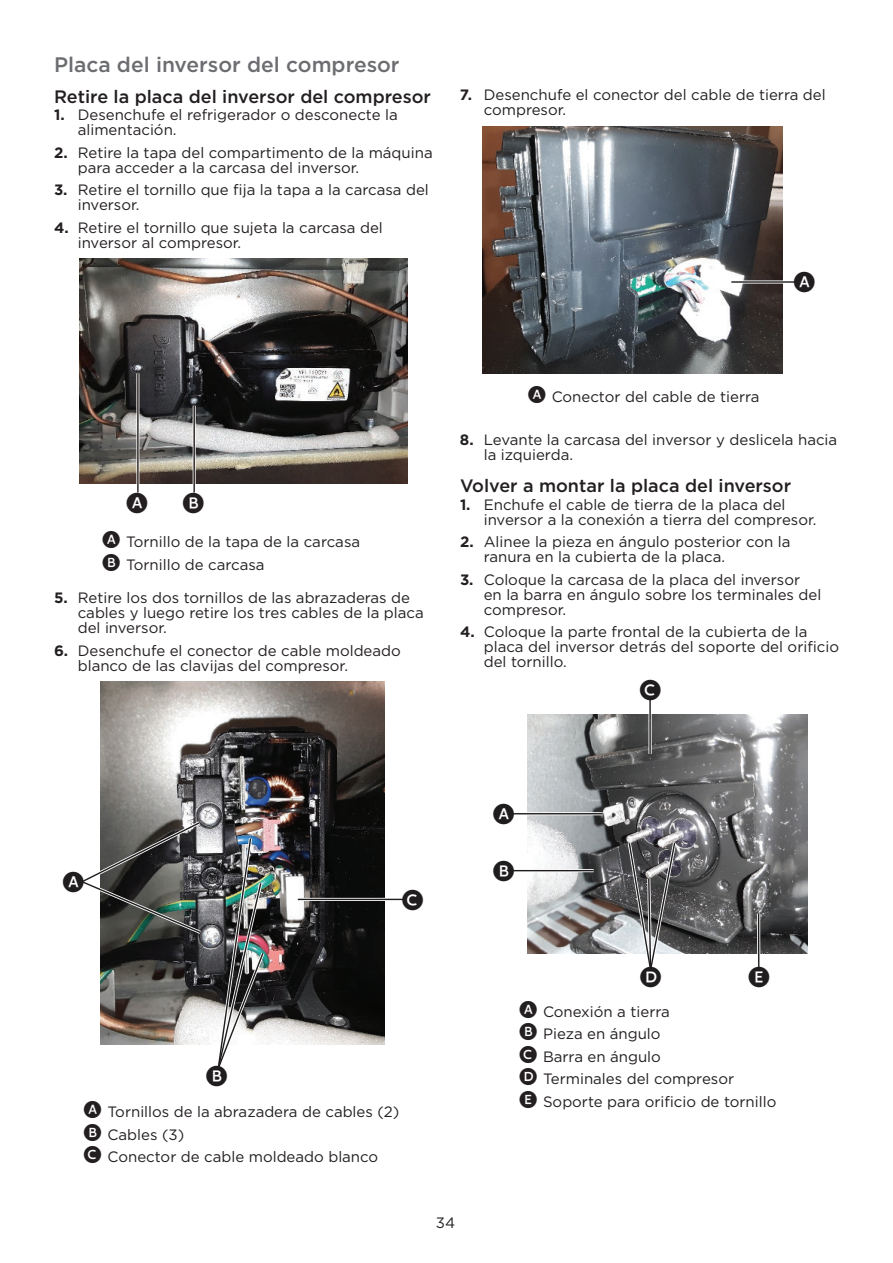
<style>
.page{position:relative;width:893px;height:1263px;background:#fff}
.page>*{position:absolute;margin:0;border:0;box-sizing:border-box;transform-origin:0 0}
.t1{font:27px/56.8px "LTC Circled Caps Filled";color:#201d1e}
.t2{font:27px "LTC Circled Caps Filled";color:#231f20}
.t3{font:500 21px "Gotham";color:#6c6d70}
.t4{font:500 18px "Gotham";color:#231f20}
.t5{font:15px/15px "Gotham";color:#231f20}
.s1{font-weight:700}
.s2{font-family:"LTC Circled Caps Filled";font-size:22.5px}
</style>
<div class="page">
<img style="left:79px;top:259px;width:329px;height:225px">
<hr style="left:193px;top:406px;width:3px;height:86px;background:#fff">
<hr style="left:193px;top:406px;width:2px;height:86px;background:#191210">
<hr style="left:136px;top:373px;width:3px;height:119px;background:#fff">
<hr style="left:137px;top:373px;width:2px;height:119px;background:#191210">
<img style="left:100px;top:681px;width:285px;height:363px">
<hr style="left:298px;top:898px;width:103px;height:3px;background:#fff">
<hr style="left:298px;top:899px;width:106px;height:1px;background:#201d1e">
<svg style="left:81px;top:818px;width:123px;height:118px"></svg>
<img style="left:215px;top:835px;width:52px;height:233px">
<img style="left:483px;top:126px;width:299px;height:248px">
<svg style="left:731px;top:280px;width:52px;height:4px"></svg>
<hr style="left:731px;top:281px;width:64px;height:2px;background:#201d1e">
<img style="left:528px;top:714px;width:279px;height:240px">
<hr style="left:514px;top:812px;width:89px;height:3px;background:#fff">
<hr style="left:512px;top:813px;width:91px;height:1px;background:#201d1e">
<hr style="left:514px;top:869px;width:80px;height:3px;background:#fff">
<hr style="left:512px;top:870px;width:82px;height:1px;background:#201d1e">
<svg style="left:648px;top:714px;width:4px;height:40px"></svg>
<hr style="left:649px;top:698px;width:2px;height:56px;background:#201d1e">
<hr style="left:757px;top:914px;width:3px;height:56px;background:#fff">
<hr style="left:758px;top:914px;width:1px;height:56px;background:#201d1e">
<svg style="left:626px;top:839px;width:52px;height:131px;background:#828284"></svg>
<h2 class="t3" style="left:54px;top:52px;width:347px">Placa del inversor del compresor</h2>
<p class="t4" style="left:54px;top:86px;width:379px">Retire la placa del inversor del compresor</p>
<p class="t5" style="left:78px;top:107px;width:321px;text-indent:-24px"><span class="s1">1.</span> Desenchufe el refrigerador o desconecte la alimentación.</p>
<p class="t5" style="left:78px;top:145px;width:356px;text-indent:-24px"><span class="s1">2.</span> Retire la tapa del compartimento de la máquina para acceder a la carcasa del inversor.</p>
<p class="t5" style="left:78px;top:182px;width:353px;text-indent:-24px"><span class="s1">3.</span> Retire el tornillo que fija la tapa a la carcasa del inversor.</p>
<p class="t5" style="left:78px;top:220px;width:307px;text-indent:-24px"><span class="s1">4.</span> Retire el tornillo que sujeta la carcasa del inversor al compresor.</p>
<p class="t5" style="left:484px;top:87px;width:343px;text-indent:-24px"><span class="s1">7.</span> Desenchufe el conector del cable de tierra del compresor.</p>
<h1 class="t1" style="left:794px;top:254px;width:23px">A</h1>
<h1 class="t2" style="left:127px;top:486px;width:23px">A</h1>
<h1 class="t2" style="left:183px;top:486px;width:23px">B</h1>
<p class="t5" style="left:102px;top:531px;width:259px;line-height:22.5px"><span class="s2">A</span> Tornillo de la tapa de la carcasa<br><span class="s2">B</span> Tornillo de carcasa</p>
<p class="t5" style="left:78px;top:590px;width:347px;text-indent:-24px"><span class="s1">5.</span> Retire los dos tornillos de las abrazaderas de cables y luego retire los tres cables de la placa del inversor.</p>
<p class="t5" style="left:78px;top:642px;width:325px;text-indent:-24px"><span class="s1">6.</span> Desenchufe el conector de cable moldeado blanco de las clavijas del compresor.</p>
<p class="t5" style="left:528px;top:389px;width:233px"><span class="s2">A</span> Conector del cable de tierra</p>
<p class="t5" style="left:484px;top:432px;width:355px;text-indent:-24px"><span class="s1">8.</span> Levante la carcasa del inversor y deslicela hacia la izquierda.</p>
<p class="t4" style="left:460px;top:476px;width:333px">Volver a montar la placa del inversor</p>
<p class="t5" style="left:484px;top:497px;width:334px;text-indent:-24px"><span class="s1">1.</span> Enchufe el cable de tierra de la placa del inversor a la conexión a tierra del compresor.</p>
<p class="t5" style="left:484px;top:534px;width:308px;text-indent:-24px"><span class="s1">2.</span> Alinee la pieza en ángulo posterior con la ranura en la cubierta de la placa.</p>
<p class="t5" style="left:484px;top:572px;width:339px;text-indent:-24px"><span class="s1">3.</span> Coloque la carcasa de la placa del inversor en la barra en ángulo sobre los terminales del compresor.</p>
<p class="t5" style="left:484px;top:624px;width:357px;text-indent:-24px"><span class="s1">4.</span> Coloque la parte frontal de la cubierta de la placa del inversor detrás del soporte del orificio del tornillo.</p>
<h1 class="t1" style="left:640px;top:662px;width:23px">C</h1>
<h1 class="t1" style="left:63px;top:853px;width:23px">A</h1>
<h1 class="t1" style="left:402px;top:871px;width:23px">C</h1>
<h1 class="t1" style="left:206px;top:1047px;width:23px">B</h1>
<p class="t5" style="left:84px;top:1100px;width:317px;line-height:22.5px"><span class="s2">A</span> Tornillos de la abrazadera de cables (2)<br><span class="s2">B</span> Cables (3)<br><span class="s2">C</span> Conector de cable moldeado blanco</p>
<h1 class="t1" style="left:493px;top:785px;width:23px">A<br>B</h1>
<h1 class="t1" style="left:640px;top:949px;width:23px">D</h1>
<h1 class="t1" style="left:748px;top:949px;width:23px">E</h1>
<p class="t5" style="left:519px;top:1000px;width:258px;line-height:22.5px"><span class="s2">A</span> Conexión a tierra<br><span class="s2">B</span> Pieza en ángulo<br><span class="s2">C</span> Barra en ángulo<br><span class="s2">D</span> Terminales del compresor<br><span class="s2">E</span> Soporte para orificio de tornillo</p>
<p class="t5" style="left:436px;top:1214px;width:21px">34</p>
</div>
